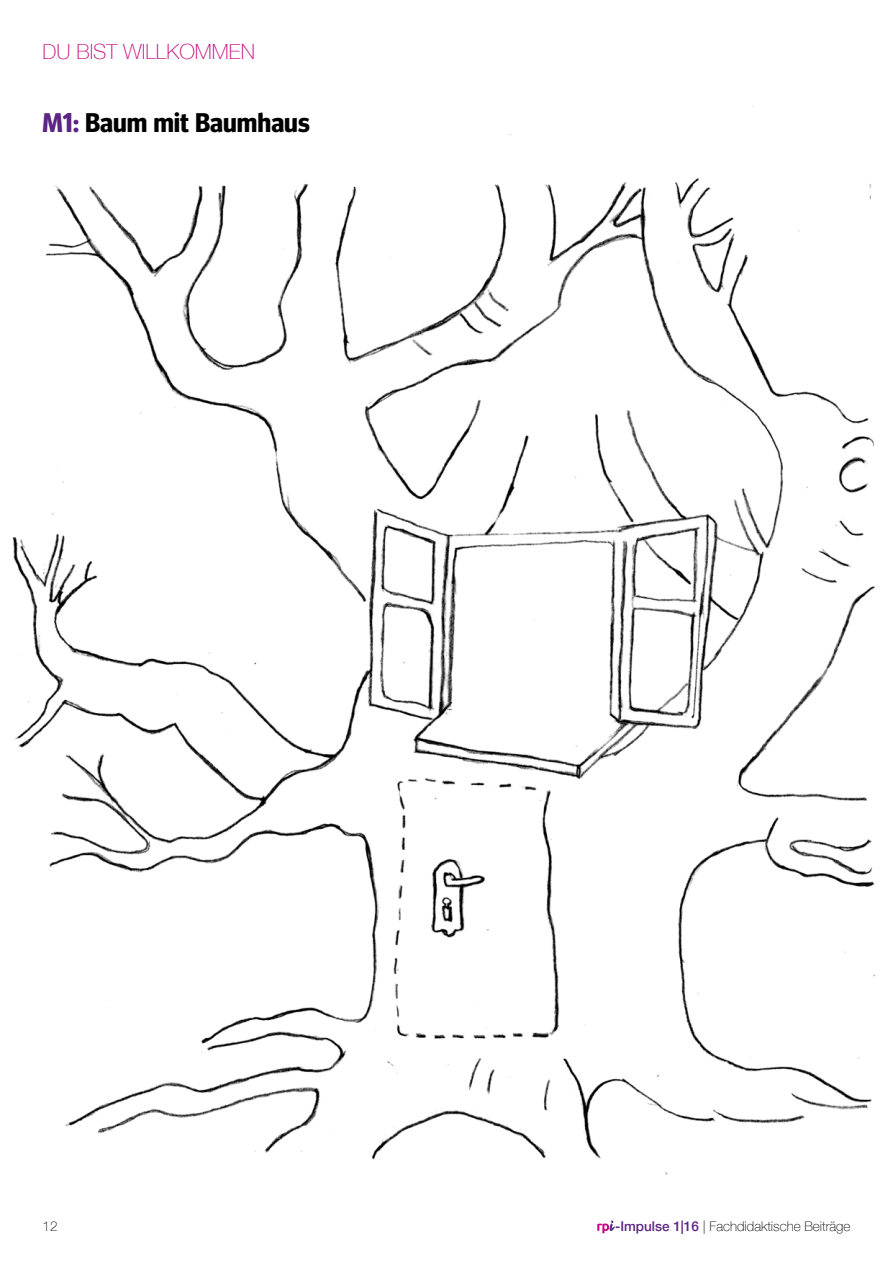
<style>
.page{position:relative;width:893px;height:1263px;background:#fff}
.page>*{position:absolute;margin:0;border:0;box-sizing:border-box;transform-origin:0 0}
.t1{font:700 27px "Meta Headline OT";color:#000}
.t2{font:100 21px "Helvetica Neue LT";color:#c80b7f}
.t3{font:100 13.5px "Helvetica Neue LT";color:#000}
.s1{color:#5c2483}
.s2{font-weight:500;color:#5c2483}
</style>
<div class="page">
<img style="left:12px;top:106px;width:863px;height:1069px">
<svg style="left:597px;top:1220px;width:18px;height:13px"></svg>
<hr style="left:892px;top:251px;width:1px;height:926px;background:#e3dcee">
<h2 class="t2" style="left:43px;top:40px;width:214px">DU BIST WILLKOMMEN</h2>
<h1 class="t1" style="left:43px;top:107px;width:269px"><span class="s1">M1:</span> Baum mit Baumhaus</h1>
<p class="t3" style="left:43px;top:1218px;width:17px">12</p>
<p class="t3" style="left:615px;top:1218px;width:237px"><span class="s2">-Impulse 1|16</span> | Fachdidaktische Beiträge</p>
</div>
